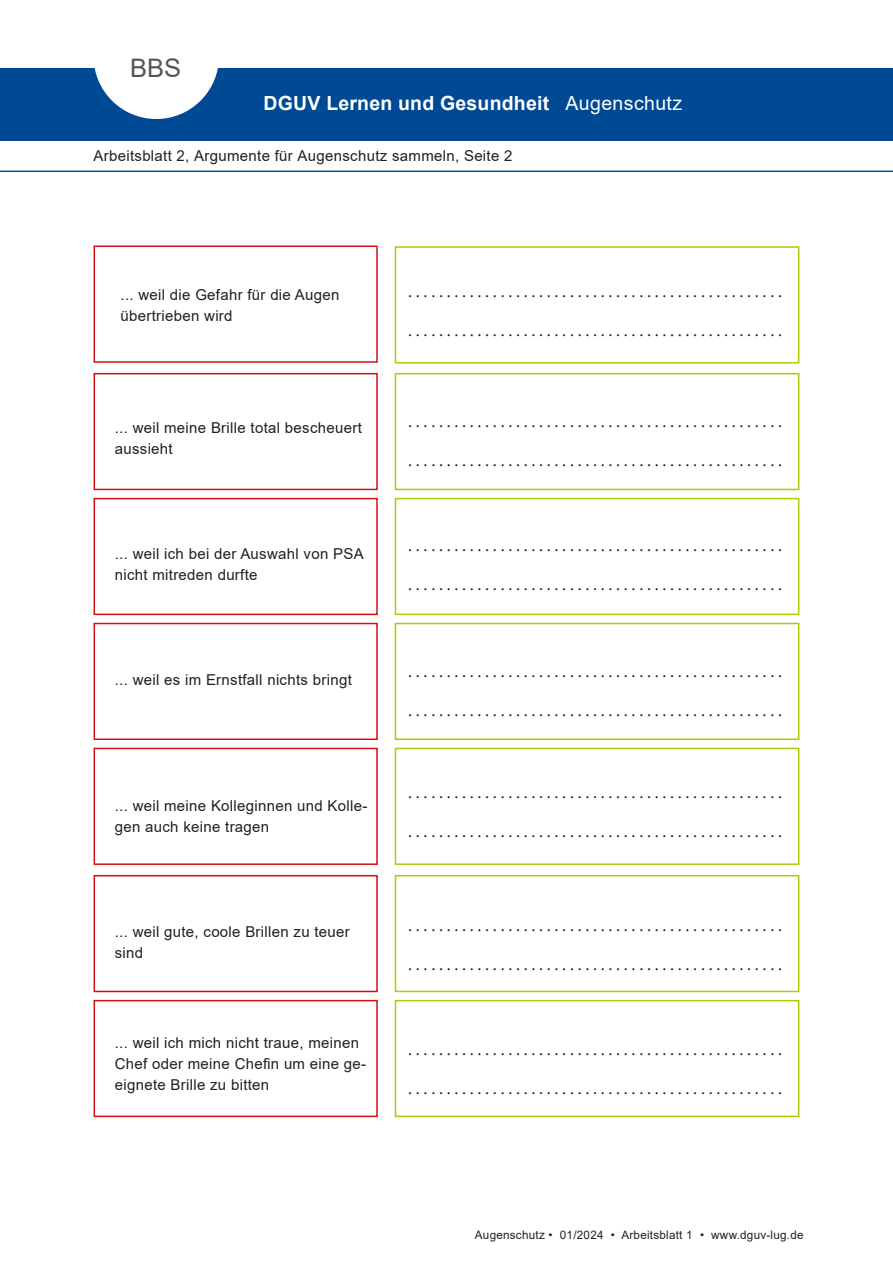
<style>
.page{position:relative;width:893px;height:1263px;background:#fff}
.page>*{position:absolute;margin:0;border:0;box-sizing:border-box;transform-origin:0 0}
.head{font:25.5px "Arial";color:#555}
.t1{font:700 19.5px "Arial";letter-spacing:.01em;color:#fff}
.name{font:19.5px "Arial";letter-spacing:.02em;color:#fff}
.t2{font:18px "Minion Pro";color:#231f20}
.Fliesstext{font:15px/21px "Arial";letter-spacing:.02em;color:#231f20}
.fusszeile{font:11.7px "Arial";letter-spacing:.02em;color:#231f20}
</style>
<div class="page">
<div style="left:0;top:68px;width:893px;height:72px;background:#004994"></div>
<svg style="left:94px;top:68px;width:124px;height:51px"></svg>
<hr style="left:0;top:171px;width:893px;height:1px;background:#01519b">
<div style="left:94px;top:373px;width:284px;height:117px;border:2px solid #d40f14"></div>
<div style="left:94px;top:875px;width:284px;height:117px;border:2px solid #d40f14"></div>
<div style="left:94px;top:498px;width:284px;height:117px;border:2px solid #d40f14"></div>
<div style="left:94px;top:1000px;width:284px;height:117px;border:2px solid #d40f14"></div>
<div style="left:94px;top:623px;width:284px;height:117px;border:2px solid #d40f14"></div>
<div style="left:94px;top:748px;width:284px;height:117px;border:2px solid #d40f14"></div>
<div style="left:395px;top:875px;width:404px;height:117px;border:2px solid #afca06"></div>
<div style="left:395px;top:373px;width:404px;height:117px;border:2px solid #afca06"></div>
<div style="left:395px;top:1000px;width:404px;height:117px;border:2px solid #afca06"></div>
<div style="left:395px;top:498px;width:404px;height:117px;border:2px solid #afca06"></div>
<div style="left:395px;top:623px;width:404px;height:117px;border:2px solid #afca06"></div>
<div style="left:395px;top:748px;width:404px;height:117px;border:2px solid #afca06"></div>
<div style="left:94px;top:245px;width:284px;height:118px;border:2px solid #d40f14"></div>
<div style="left:395px;top:246px;width:404px;height:117px;border:2px solid #afca06"></div>
<p class="head" style="left:130px;top:50px;width:53px">BBS</p>
<p class="t1" style="left:264px;top:89px;width:287px">DGUV Lernen und Gesundheit</p>
<p class="name" style="left:566px;top:90px;width:118px">Augenschutz</p>
<p class="Fliesstext" style="left:94px;top:145px;width:420px">Arbeitsblatt 2, Argumente für Augenschutz sammeln, Seite 2</p>
<p class="Fliesstext" style="left:121px;top:284px;width:220px">... weil die Gefahr für die Augen übertrieben wird</p>
<p class="t2" style="left:408px;top:279px;width:375px">.................................................</p>
<p class="t2" style="left:408px;top:318px;width:375px">.................................................</p>
<p class="Fliesstext" style="left:115px;top:417px;width:249px">... weil meine Brille total bescheuert aussieht</p>
<p class="Fliesstext" style="left:115px;top:543px;width:250px">... weil ich bei der Auswahl von PSA nicht mitreden durfte</p>
<p class="Fliesstext" style="left:115px;top:669px;width:239px">... weil es im Ernstfall nichts bringt</p>
<p class="Fliesstext" style="left:115px;top:795px;width:254px">... weil meine Kolleginnen und Kolle&shy;gen auch keine tragen</p>
<p class="Fliesstext" style="left:115px;top:921px;width:237px">... weil gute, coole Brillen zu teuer sind</p>
<p class="Fliesstext" style="left:115px;top:1032px;width:253px">... weil ich mich nicht traue, meinen<br>Chef oder meine Chefin um eine ge&shy;eignete Brille zu bitten</p>
<p class="t2" style="left:408px;top:409px;width:375px">.................................................</p>
<p class="t2" style="left:408px;top:448px;width:375px">.................................................</p>
<p class="t2" style="left:408px;top:533px;width:375px">.................................................</p>
<p class="t2" style="left:408px;top:572px;width:375px">.................................................</p>
<p class="t2" style="left:408px;top:659px;width:375px">.................................................</p>
<p class="t2" style="left:408px;top:698px;width:375px">.................................................</p>
<p class="t2" style="left:408px;top:780px;width:375px">.................................................</p>
<p class="t2" style="left:408px;top:819px;width:375px">.................................................</p>
<p class="t2" style="left:408px;top:913px;width:375px">.................................................</p>
<p class="t2" style="left:408px;top:952px;width:375px">.................................................</p>
<p class="t2" style="left:408px;top:1037px;width:375px">.................................................</p>
<p class="t2" style="left:408px;top:1076px;width:375px">.................................................</p>
<p class="fusszeile" style="left:475px;top:1227px;width:330px">Augenschutz • 01/2024 • Arbeitsblatt 1 • www.dguv-lug.de</p>
</div>
